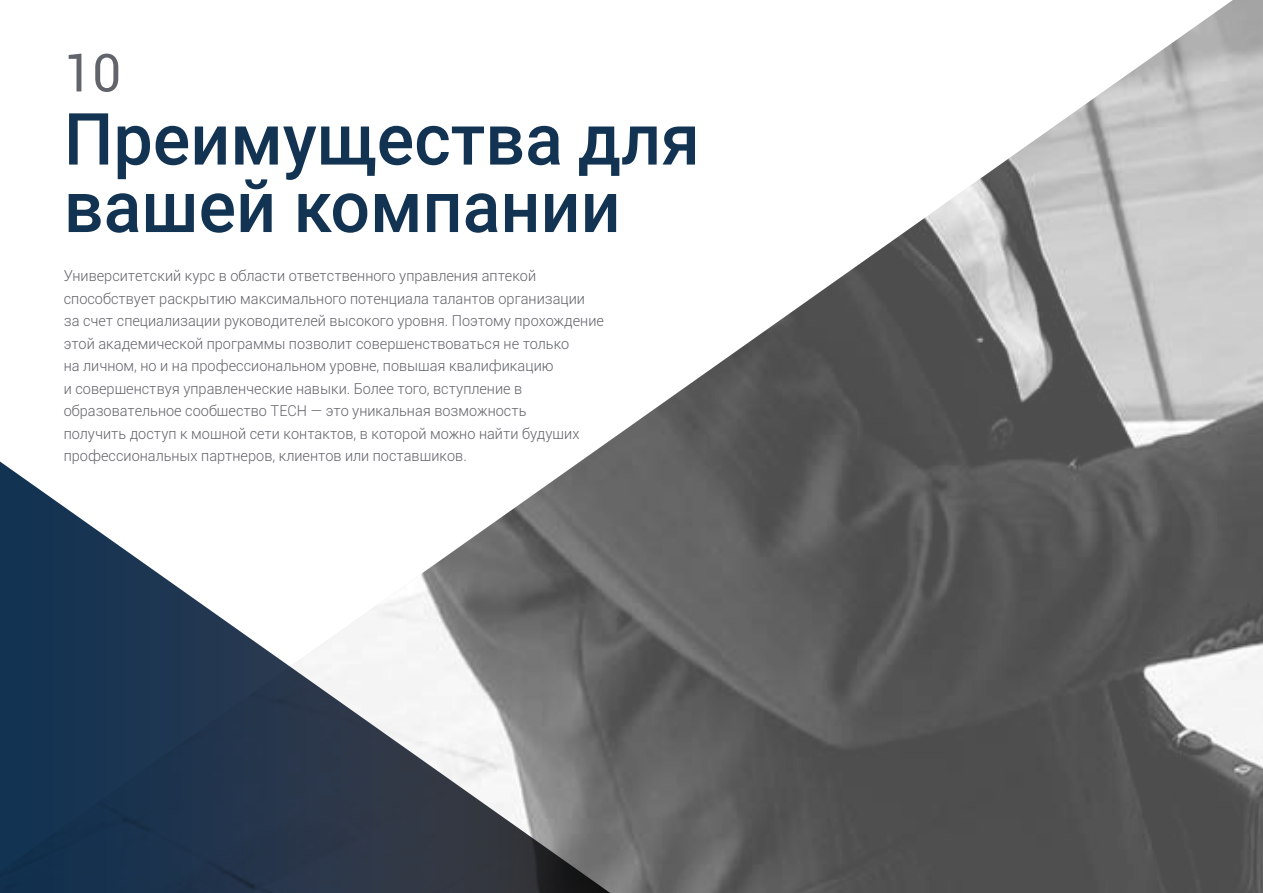
<style>
.page{position:relative;width:1263px;height:893px;background:#fff}
.page>*{position:absolute;margin:0;border:0;box-sizing:border-box;transform-origin:0 0}
.t1{font:500 72px/67.5px "Roboto";color:#123352}
.t2{font:52.5px "Roboto";color:#61646a}
.t3{font:300 15px/22.5px "Roboto";color:#61646a}
</style>
<div class="page">
<img style="left:602px;top:0;width:661px;height:893px">
<svg style="left:0;top:446px;width:640px;height:447px"></svg>
<h2 class="t2" style="left:64px;top:36px;width:59px">10</h2>
<h1 class="t1" style="left:64px;top:103px;width:638px">Преимущества для вашей компании</h1>
<p class="t3" style="left:64px;top:264px;width:542px">Университетский курс в области ответственного управления аптекой способствует раскрытию максимального потенциала талантов организации за счет специализации руководителей высокого уровня. Поэтому прохождение этой академической программы позволит совершенствоваться не только<br>на личном, но и на профессиональном уровне, повышая квалификацию<br>и совершенствуя управленческие навыки. Более того, вступление в образовательное сообщество TECH — это уникальная возможность<br>получить доступ к мощной сети контактов, в которой можно найти будущих профессиональных партнеров, клиентов или поставщиков.</p>
</div>
